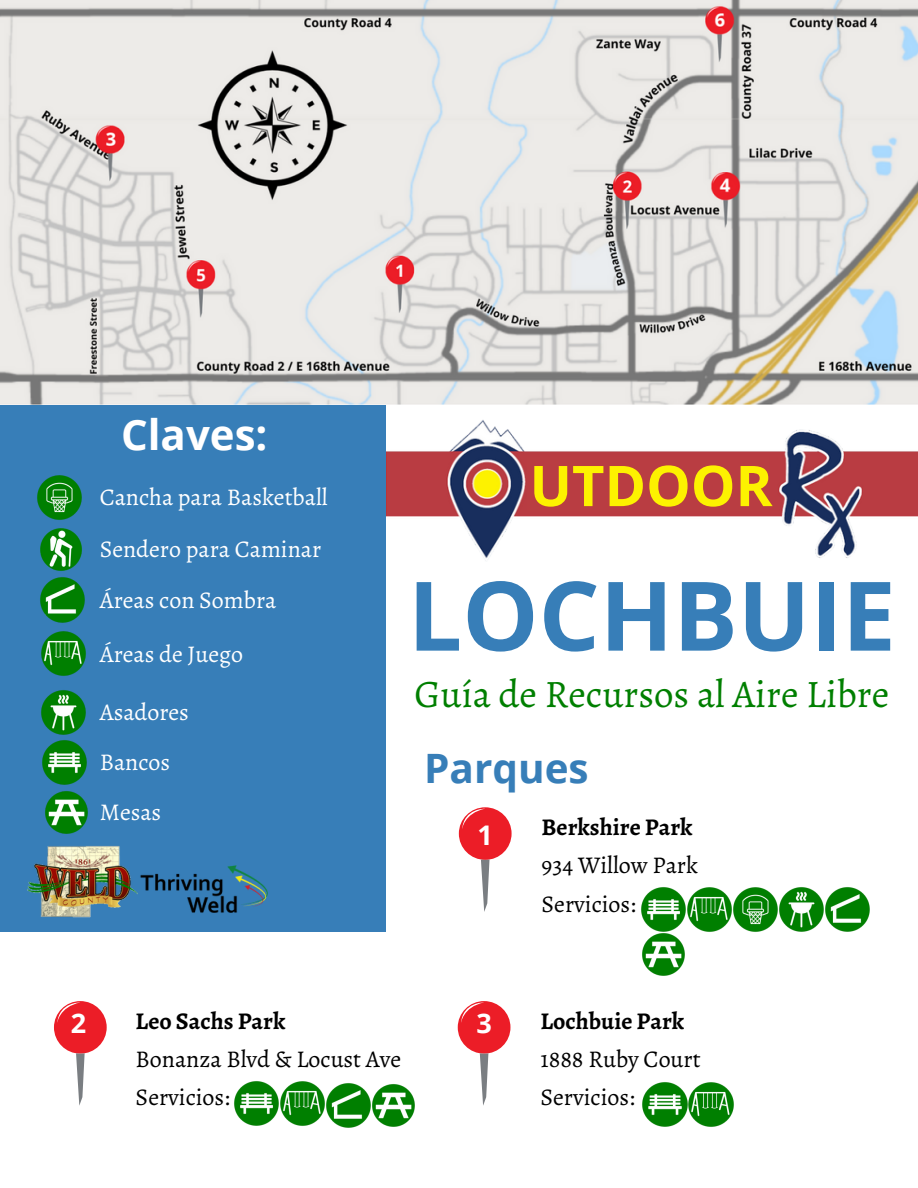
<style>
.page{position:relative;width:918px;height:1188px;background:#fff}
.page>*{position:absolute;margin:0;border:0;box-sizing:border-box;transform-origin:0 0}
.t1{font:700 96px "Open Sans";color:#377eb8}
.t2{font:700 56.25px "Open Sans";color:#fdf200}
.t3{font:700 42px "Open Sans";color:#fff}
.t4{font:700 40.5px "Open Sans";color:#377eb8}
.t5{font:39px "Alegreya";color:#007f00}
.t6{font:700 27px "Open Sans";color:#fff}
.t7{font:24px "Alegreya";color:#fff}
.t8{font:24px "Alegreya";color:#000}
.t9{font:700 24px "Alegreya";color:#000}
</style>
<div class="page">
<img style="left:386px;top:420px;width:532px;height:141px">
<div style="left:528px;top:457px;width:241px;height:54px;background:#b93d42"></div>
<div style="left:0;top:405px;width:386px;height:526px;background:#377eb8"></div>
<img style="left:28px;top:846px;width:109px;height:72px">
<img style="left:41px;top:631px;width:45px;height:45px">
<img style="left:42px;top:740px;width:45px;height:45px">
<img style="left:137px;top:865px;width:131px;height:48px">
<img style="left:37px;top:475px;width:45px;height:45px">
<img style="left:41px;top:690px;width:45px;height:45px">
<img style="left:40px;top:577px;width:45px;height:46px">
<img style="left:45px;top:791px;width:43px;height:43px">
<img style="left:40px;top:528px;width:42px;height:43px">
<div style="left:54px;top:1001px;width:53px;height:53px;background:#ec1d27;border-radius:50%"></div>
<svg style="left:76px;top:1053px;width:9px;height:53px"></svg>
<svg style="left:57px;top:1002px;width:23px;height:21px"></svg>
<img style="left:234px;top:1081px;width:91px;height:45px">
<div style="left:459px;top:807px;width:53px;height:53px;background:#ec1d27;border-radius:50%"></div>
<svg style="left:481px;top:860px;width:9px;height:52px"></svg>
<svg style="left:462px;top:808px;width:23px;height:21px"></svg>
<img style="left:641px;top:887px;width:229px;height:45px">
<img style="left:642px;top:933px;width:43px;height:43px">
<img style="left:326px;top:1083px;width:45px;height:45px">
<img style="left:372px;top:1084px;width:43px;height:43px">
<div style="left:458px;top:1001px;width:52px;height:53px;background:#ec1d27;border-radius:50%"></div>
<svg style="left:480px;top:1053px;width:8px;height:53px"></svg>
<svg style="left:461px;top:1002px;width:23px;height:21px"></svg>
<img style="left:642px;top:1082px;width:92px;height:45px">
<img style="left:0;top:0;width:918px;height:404px">
<p class="t3" style="left:121px;top:405px;width:148px">Claves:</p>
<p class="t7" style="left:100px;top:481px;width:230px">Cancha para Basketball</p>
<p class="t7" style="left:100px;top:533px;width:223px">Sendero para Caminar</p>
<p class="t7" style="left:100px;top:583px;width:178px">Áreas con Sombra</p>
<p class="t7" style="left:100px;top:637px;width:145px">Áreas de Juego</p>
<p class="t7" style="left:100px;top:696px;width:91px">Asadores</p>
<p class="t7" style="left:100px;top:746px;width:72px">Bancos</p>
<p class="t7" style="left:100px;top:796px;width:63px">Mesas</p>
<p class="t2" style="left:530px;top:446px;width:245px">UTDOOR</p>
<p class="t1" style="left:408px;top:548px;width:489px">LOCHBUIE</p>
<p class="t5" style="left:415px;top:667px;width:476px">Guía de Recursos al Aire Libre</p>
<p class="t4" style="left:424px;top:739px;width:166px">Parques</p>
<p class="t6" style="left:478px;top:816px;width:17px">1</p>
<p class="t9" style="left:542px;top:811px;width:153px">Berkshire Park</p>
<p class="t8" style="left:542px;top:849px;width:158px">934 Willow Park</p>
<p class="t8" style="left:542px;top:887px;width:96px">Servicios:</p>
<p class="t9" style="left:136px;top:1005px;width:151px">Leo Sachs Park</p>
<p class="t8" style="left:136px;top:1043px;width:267px">Bonanza Blvd &amp; Locust Ave</p>
<p class="t8" style="left:136px;top:1081px;width:96px">Servicios:</p>
<p class="t6" style="left:71px;top:1004px;width:17px">2</p>
<p class="t6" style="left:476px;top:1004px;width:17px">3</p>
<p class="t9" style="left:540px;top:1005px;width:145px">Lochbuie Park</p>
<p class="t8" style="left:540px;top:1043px;width:162px">1888 Ruby Court</p>
<p class="t8" style="left:540px;top:1081px;width:96px">Servicios:</p>
</div>
